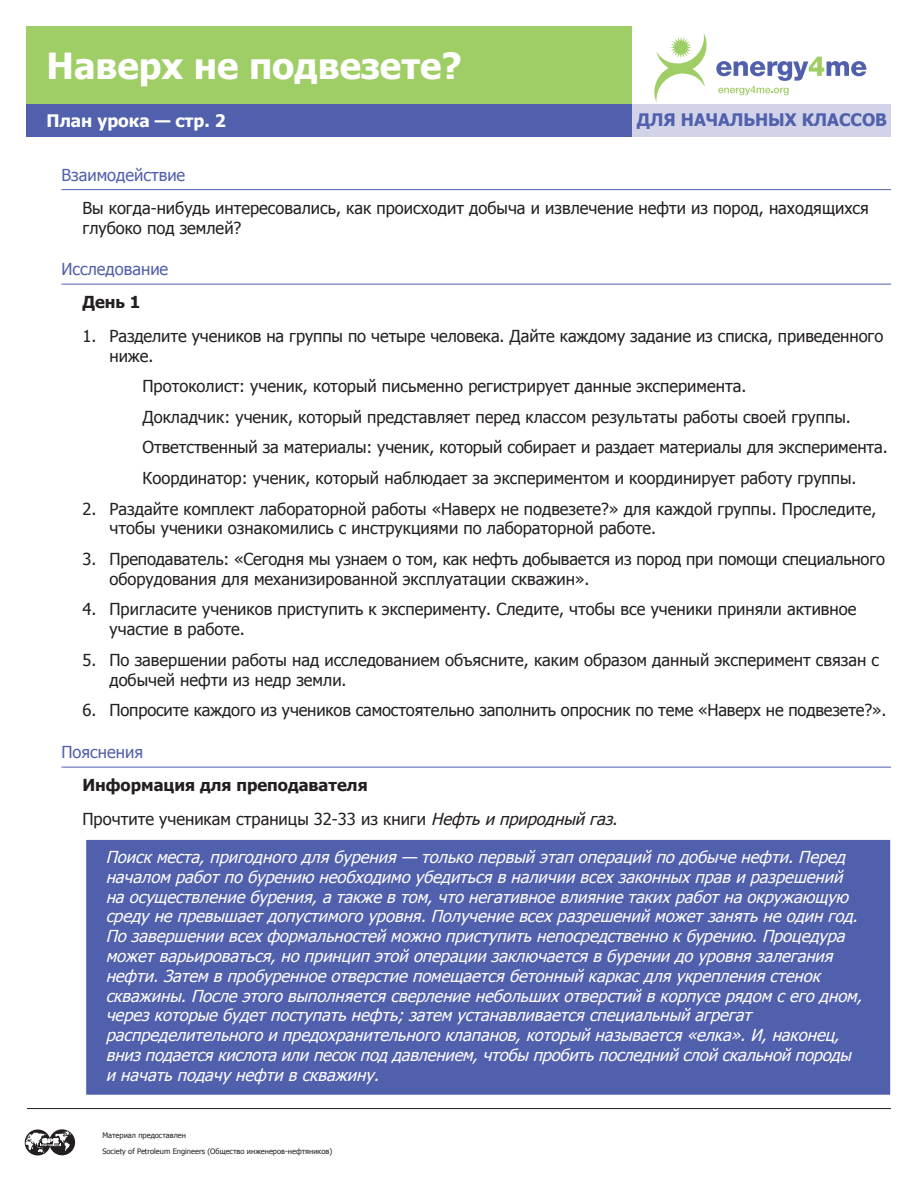
<style>
.page{position:relative;width:918px;height:1188px;background:#fff}
.page>*{position:absolute;margin:0;border:0;box-sizing:border-box;transform-origin:0 0}
.t1{font:700 36px "Tahoma";color:#fff}
.t2{font:700 17.25px "Tahoma";color:#5060ac}
.t3{font:700 17.25px "Tahoma";color:#fff}
.t4{font:16.5px/19.8px "Tahoma";color:#231f20}
.t5{font:italic 16.5px/19.8px "Tahoma";color:#fffdff}
.t6{font:16.5px "Tahoma";color:#5060ac}
.t7{font:700 16.5px "Tahoma";color:#231f20}
.t8{font:7.5px/15.8px "Tahoma";color:#231f20}
.s1{font-weight:700}
.s2{font-style:italic}
</style>
<div class="page">
<div style="left:632px;top:104px;width:259px;height:33px;background:#d2d3e9"></div>
<svg style="left:25px;top:1129px;width:26px;height:26px"></svg>
<div style="left:49px;top:1129px;width:26px;height:26px;background:#231f20;border-radius:50%"></div>
<svg style="left:26px;top:1131px;width:45px;height:22px"></svg>
<div style="left:26px;top:26px;width:606px;height:77px;background:#9fce66"></div>
<svg style="left:654px;top:33px;width:213px;height:69px"></svg>
<hr style="left:27px;top:1108px;width:864px;height:1px;background:#231f20">
<div style="left:26px;top:104px;width:606px;height:33px;background:#5060ac"></div>
<hr style="left:62px;top:189px;width:829px;height:1px;background:#5060ac">
<hr style="left:62px;top:284px;width:829px;height:1px;background:#5060ac">
<hr style="left:62px;top:767px;width:829px;height:1px;background:#5060ac">
<div style="left:85px;top:839px;width:806px;height:256px;background:#5060ac"></div>
<div style="left:85px;top:838px;width:807px;height:258px;border:2px solid #fffeff"></div>
<h1 class="t1" style="left:46px;top:40px;width:417px">Наверх не подвезете?</h1>
<p class="t3" style="left:46px;top:109px;width:181px">План урока — стр. 2</p>
<p class="t2" style="left:637px;top:108px;width:252px">ДЛЯ НАЧАЛЬНЫХ КЛАССОВ</p>
<p class="t6" style="left:62px;top:164px;width:125px">Взаимодействие</p>
<p class="t4" style="left:82px;top:197px;width:788px">Вы когда-нибудь интересовались, как происходит добыча и извлечение нефти из пород, находящихся глубоко под землей?</p>
<p class="t6" style="left:62px;top:258px;width:108px">Исследование</p>
<p class="t7" style="left:82px;top:291px;width:59px">День 1</p>
<p class="t4" style="left:110px;top:325px;width:775px;text-indent:-27px">1. Разделите учеников на группы по четыре человека. Дайте каждому задание из списка, приведенного ниже.</p>
<p class="t4" style="left:142px;top:370px;width:747px;line-height:30.6px">Протоколист: ученик, который письменно регистрирует данные эксперимента.<br>Докладчик: ученик, который представляет перед классом результаты работы своей группы.<br>Ответственный за материалы: ученик, который собирает и раздает материалы для эксперимента.<br>Координатор: ученик, который наблюдает за экспериментом и координирует работу группы.</p>
<p class="t4" style="left:110px;top:498px;width:768px;text-indent:-27px">2. Раздайте комплект лабораторной работы «Наверх не подвезете?» для каждой группы. Проследите, чтобы ученики ознакомились с инструкциями по лабораторной работе.</p>
<p class="t4" style="left:110px;top:548px;width:777px;text-indent:-27px">3. Преподаватель: «Сегодня мы узнаем о том, как нефть добывается из пород при помощи специального оборудования для механизированной эксплуатации скважин».</p>
<p class="t4" style="left:110px;top:599px;width:749px;text-indent:-27px">4. Пригласите учеников приступить к эксперименту. Следите, чтобы все ученики приняли активное участие в работе.</p>
<p class="t4" style="left:110px;top:649px;width:771px;text-indent:-27px">5. По завершении работы над исследованием объясните, каким образом данный эксперимент связан с добычей нефти из недр земли.</p>
<p class="t4" style="left:82px;top:699px;width:805px">6. Попросите каждого из учеников самостоятельно заполнить опросник по теме «Наверх не подвезете?».</p>
<p class="t6" style="left:62px;top:741px;width:83px">Пояснения</p>
<p class="t4" style="left:82px;top:768px;width:536px;line-height:33.3px"><span class="s1">Информация для преподавателя<br></span>Прочтите ученикам страницы 32-33 из книги <span class="s2">Нефтьиприродныйгаз</span>.</p>
<p class="t5" style="left:106px;top:846px;width:763px">Поискместа,пригодногодлябурения— толькопервыйэтапоперацийподобыченефти.Перед началом работпобурению необходимоубедитьсявналичиивсехзаконныхправиразрешений наосуществлениебурения,атакжевтом,чтонегативноевлияниетакихработнаокружающую среду непревышаетдопустимогоуровня.Получениевсехразрешенийможетзанятьнеодингод.<br>Позавершениивсехформальностейможноприступитьнепосредственнокбурению.Процедура можетварьироваться,нопринципэтойоперациизаключаетсявбурениидоуровнязалегания нефти.Затем впробуренноеотверстиепомещаетсябетонныйкаркасдляукреплениястенок скважины.Послеэтоговыполняетсясверлениенебольшихотверстийвкорпусерядом сегодном, черезкоторыебудетпоступатьнефть;затем устанавливаетсяспециальныйагрегат распределительногоипредохранительногоклапанов,которыйназывается«елка».И,наконец, внизподаетсякислотаилипесокподдавлением,чтобы пробитьпоследнийслойскальнойпороды иначатьподачу нефтивскважину.</p>
<p class="t8" style="left:102px;top:1127px;width:231px">Материал предоставлен<br>Society of Petroleum Engineers (Общество инженеров-нефтяников)</p>
</div>
